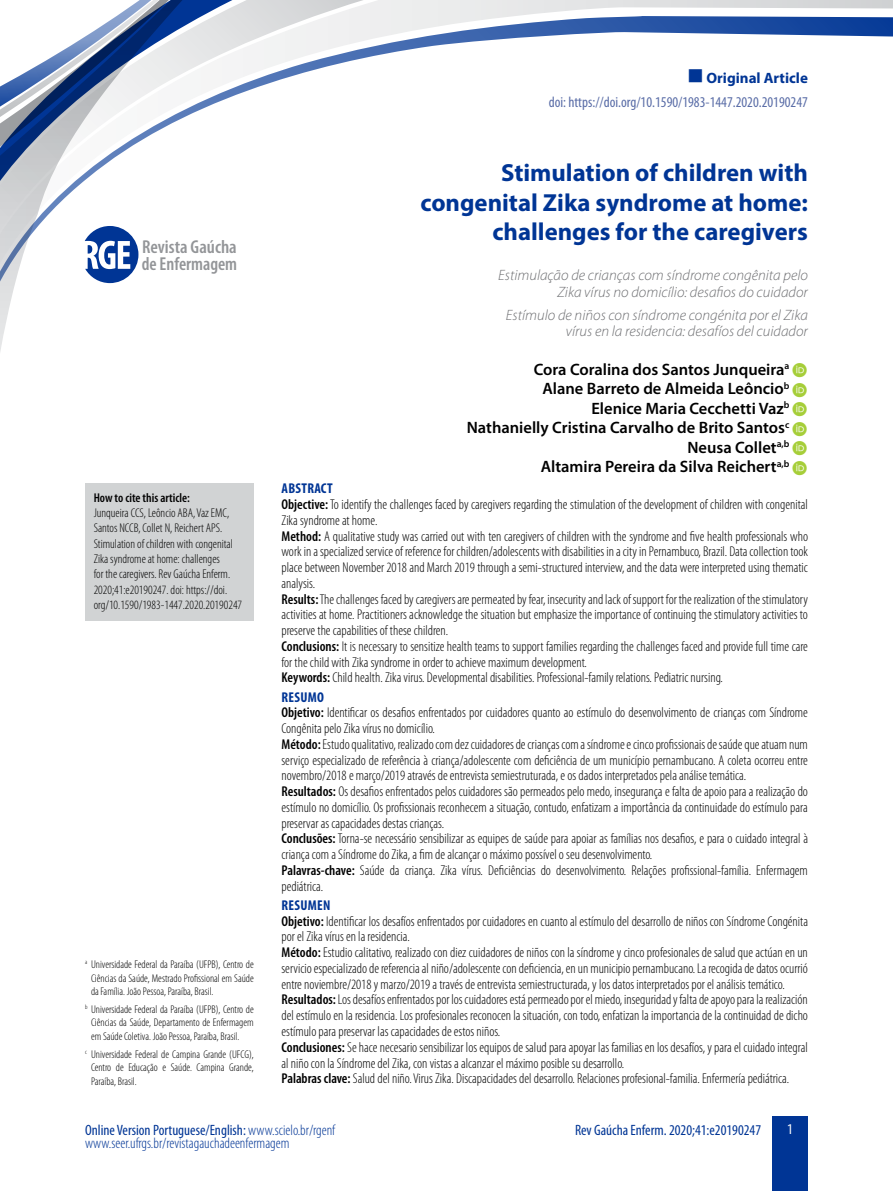
<style>
.page{position:relative;width:893px;height:1191px;background:#fff}
.page>*{position:absolute;margin:0;border:0;box-sizing:border-box;transform-origin:0 0}
.Título{font:700 24.75px/29.7px "Myriad Pro";color:#003595;text-align:right}
.t1{font:600 condensed 18.75px/16.6px "Myriad Pro";color:#939598}
.Autores{font:600 16.5px "Myriad Pro";color:#000}
.Títulos_Traduzidos{font:italic 300 15px/16.5px "Myriad Pro";color:#6d6e71;text-align:right}
.t2{font:condensed 15px "Myriad Pro";color:#003595}
.t3{font:condensed 15px "Myriad Pro";color:#5a6da7}
.t4{font:300 condensed 15px "Myriad Pro";color:#003595}
.t5{font:700 15px "Myriad Pro";color:#003595}
.t6{font:condensed 15px "Myriad Pro";color:#fff}
.Abstract2___Keywords{font:300 condensed 14.25px/15.8px "Myriad Pro";color:#000}
.Abstract1{font:700 condensed 14.25px "Myriad Pro";letter-spacing:.02em;color:#003595}
.como_citar_texto{font:300 condensed 12.75px/15.3px "Myriad Pro";color:#000}
.como_citar_título{font:600 condensed 12.75px "Myriad Pro";color:#000}
.t7{font:300 condensed 11.25px/13.5px "Myriad Pro";color:#000;text-align:justify}
.s1{font-weight:600}
.s2{font-weight:300}
</style>
<div class="page">
<svg style="left:202px;top:0;width:691px;height:109px"></svg>
<svg style="left:0;top:0;width:202px;height:352px"></svg>
<div style="left:772px;top:1116px;width:36px;height:75px;background:#003595"></div>
<svg style="left:85px;top:226px;width:53px;height:57px"></svg>
<div style="left:85px;top:483px;width:168px;height:137px;background:#d1d3d4"></div>
<svg style="left:689px;top:69px;width:13px;height:14px"></svg>
<p class="t5" style="left:706px;top:68px;width:103px">Original Article</p>
<h2 class="t1" style="left:142px;top:239px;width:97px">Revista Gaúcha de Enfermagem</h2>
<p class="como_citar_título" style="left:94px;top:490px;width:98px">How to cite this article:</p>
<p class="como_citar_texto" style="left:94px;top:505px;width:150px">Junqueira CCS, Leôncio ABA, Vaz EMC, Santos NCCB, Collet N, Reichert APS.<br>Stimulation of children with congenital Zika syndrome at home: challenges<br>for the caregivers. Rev Gaúcha Enferm.<br>2020;41:e20190247. doi: https://doi. org/10.1590/1983-1447.2020.20190247</p>
<p class="t7" style="left:91px;top:957px;width:164px;text-indent:-6px"><sup>a</sup> Universidade Federal da Paraíba (UFPB), Centro de Ciências da Saúde, Mestrado Profissional em Saúde da Família. João Pessoa, Paraíba, Brasil.</p>
<p class="t7" style="left:91px;top:1002px;width:164px;text-indent:-6px"><sup>b</sup> Universidade Federal da Paraíba (UFPB), Centro de Ciências da Saúde, Departamento de Enfermagem em Saúde Coletiva. João Pessoa, Paraíba, Brasil.</p>
<p class="t7" style="left:91px;top:1047px;width:164px;text-indent:-6px"><sup>c</sup> Universidade Federal de Campina Grande (UFCG), Centro de Educação e Saúde. Campina Grande, Paraíba, Brasil.</p>
<p class="t3" style="left:549px;top:93px;width:261px">doi: https://doi.org/10.1590/1983-1447.2020.20190247</p>
<p class="Título" style="left:420px;top:157px;width:389px">Stimulation of children with congenital Zika syndrome at home: challenges for the caregivers</p>
<p class="Títulos_Traduzidos" style="left:498px;top:267px;width:311px">Estimulação de crianças com síndrome congênita pelo<br>Zika vírus no domicílio: desafios do cuidador</p>
<p class="Títulos_Traduzidos" style="left:506px;top:306px;width:303px">Estímulo de niños con síndrome congénita por el Zika vírus en la residencia: desafíos del cuidador</p>
<p class="Autores" style="left:534px;top:359px;width:257px">Cora Coralina dos Santos Junqueira<sup>a</sup></p>
<p class="Autores" style="left:542px;top:378px;width:248px">Alane Barreto de Almeida Leôncio<sup>b</sup></p>
<p class="Autores" style="left:591px;top:398px;width:200px">Elenice Maria Cecchetti Vaz<sup>b</sup></p>
<p class="Autores" style="left:467px;top:417px;width:324px">Nathanielly Cristina Carvalho de Brito Santos<sup>c</sup></p>
<p class="Autores" style="left:687px;top:437px;width:104px">Neusa Collet<sup>a,b</sup></p>
<p class="Autores" style="left:541px;top:456px;width:250px">Altamira Pereira da Silva Reichert<sup>a,b</sup></p>
<p class="Abstract1" style="left:282px;top:481px;width:53px">ABSTRACT</p>
<p class="Abstract2___Keywords" style="left:281px;top:496px;width:528px"><span class="s1">Objective:</span> To identify the challenges faced by caregivers regarding the stimulation of the development of children with congenital<br>Zika syndrome at home.</p>
<p class="Abstract2___Keywords" style="left:281px;top:528px;width:528px;text-align:justify"><span class="s1">Method:</span> A qualitative study was carried out with ten caregivers of children with the syndrome and five health professionals who work in a specialized service of reference for children/adolescents with disabilities in a city in Pernambuco, Brazil. Data collection took place between November 2018 and March 2019 through a semi-structured interview, and the data were interpreted using thematic analysis.</p>
<p class="Abstract2___Keywords" style="left:281px;top:591px;width:528px;text-align:justify"><span class="s1">Results:</span> The challenges faced by caregivers are permeated by fear, insecurity and lack of support for the realization of the stimulatory activities at home. Practitioners acknowledge the situation but emphasize the importance of continuing the stimulatory activities to preserve the capabilities of these children.</p>
<p class="Abstract2___Keywords" style="left:281px;top:638px;width:528px"><span class="s1">Conclusions:</span> It is necessary to sensitize health teams to support families regarding the challenges faced and provide full time care for the child with Zika syndrome in order to achieve maximum development.</p>
<p class="Abstract2___Keywords" style="left:281px;top:669px;width:443px"><span class="s1">Keywords:</span> Child health. Zika virus. Developmental disabilities. Professional-family relations. Pediatric nursing.</p>
<p class="Abstract1" style="left:282px;top:689px;width:44px">RESUMO</p>
<p class="Abstract2___Keywords" style="left:281px;top:704px;width:528px"><span class="s1">Objetivo:</span> Identificar os desafios enfrentados por cuidadores quanto ao estímulo do desenvolvimento de crianças com Síndrome<br>Congênita pelo Zika vírus no domicílio.</p>
<p class="Abstract2___Keywords" style="left:281px;top:736px;width:528px;text-align:justify"><span class="s1">Método:</span> Estudo qualitativo, realizado com dez cuidadores de crianças com a síndrome e cinco profissionais de saúde que atuam num serviço especializado de referência à criança/adolescente com deficiência de um município pernambucano. A coleta ocorreu entre novembro/2018 e março/2019 através de entrevista semiestruturada, e os dados interpretados pela análise temática.</p>
<p class="Abstract2___Keywords" style="left:281px;top:783px;width:528px;text-align:justify"><span class="s1">Resultados:</span> Os desafios enfrentados pelos cuidadores são permeados pelo medo, insegurança e falta de apoio para a realização do estímulo no domicílio. Os profissionais reconhecem a situação, contudo, enfatizam a importância da continuidade do estímulo para preservar as capacidades destas crianças.</p>
<p class="Abstract2___Keywords" style="left:281px;top:830px;width:528px"><span class="s1">Conclusões:</span> Torna-se necessário sensibilizar as equipes de saúde para apoiar as famílias nos desafios, e para o cuidado integral à criança com a Síndrome do Zika, a fim de alcançar o máximo possível o seu desenvolvimento.</p>
<p class="Abstract2___Keywords" style="left:281px;top:862px;width:528px"><span class="s1">Palavras-chave:</span> Saúde da criança. Zika vírus. Deficiências do desenvolvimento. Relações profissional-família. Enfermagem pediátrica.</p>
<p class="Abstract1" style="left:282px;top:897px;width:50px">RESUMEN</p>
<p class="Abstract2___Keywords" style="left:281px;top:913px;width:528px"><span class="s1">Objetivo:</span> Identificar los desafíos enfrentados por cuidadores en cuanto al estímulo del desarrollo de niños con Síndrome Congénita por el Zika vírus en la residencia.</p>
<p class="Abstract2___Keywords" style="left:281px;top:944px;width:528px;text-align:justify"><span class="s1">Método:</span> Estudio calitativo, realizado con diez cuidadores de niños con la síndrome y cinco profesionales de salud que actúan en un servicio especializado de referencia al niño/adolescente con deficiencia, en un municipio pernambucano. La recogida de datos ocurrió entre noviembre/2018 y marzo/2019 a través de entrevista semiestructurada, y los datos interpretados por el análisis temático.</p>
<p class="Abstract2___Keywords" style="left:281px;top:991px;width:528px;text-align:justify"><span class="s1">Resultados:</span> Los desafíos enfrentados por los cuidadores está permeado por el miedo, inseguridad y falta de apoyo para la realización del estímulo en la residencia. Los profesionales reconocen la situación, con todo, enfatizan la importancia de la continuidad de dicho estímulo para preservar las capacidades de estos niños.</p>
<p class="Abstract2___Keywords" style="left:281px;top:1039px;width:528px"><span class="s1">Conclusiones:</span> Se hace necesario sensibilizar los equipos de salud para apoyar las familias en los desafíos, y para el cuidado integral al niño con la Síndrome del Zika, con vistas a alcanzar el máximo posible su desarrollo.</p>
<p class="Abstract2___Keywords" style="left:281px;top:1070px;width:509px"><span class="s1">Palabras clave:</span> Salud del niño. Virus Zika. Discapacidades del desarrollo. Relaciones profesional-familia. Enfermería pediátrica.</p>
<p class="t2" style="left:85px;top:1121px;width:252px">Online Version Portuguese/English: <span class="s2">www.scielo.br/rgenf</span></p>
<p class="t4" style="left:85px;top:1134px;width:206px">www.seer.ufrgs.br/revistagauchadeenfermagem</p>
<p class="t2" style="left:575px;top:1121px;width:188px">Rev Gaúcha Enferm. 2020;41:e20190247</p>
<p class="t6" style="left:787px;top:1120px;width:7px">1</p>
</div>
